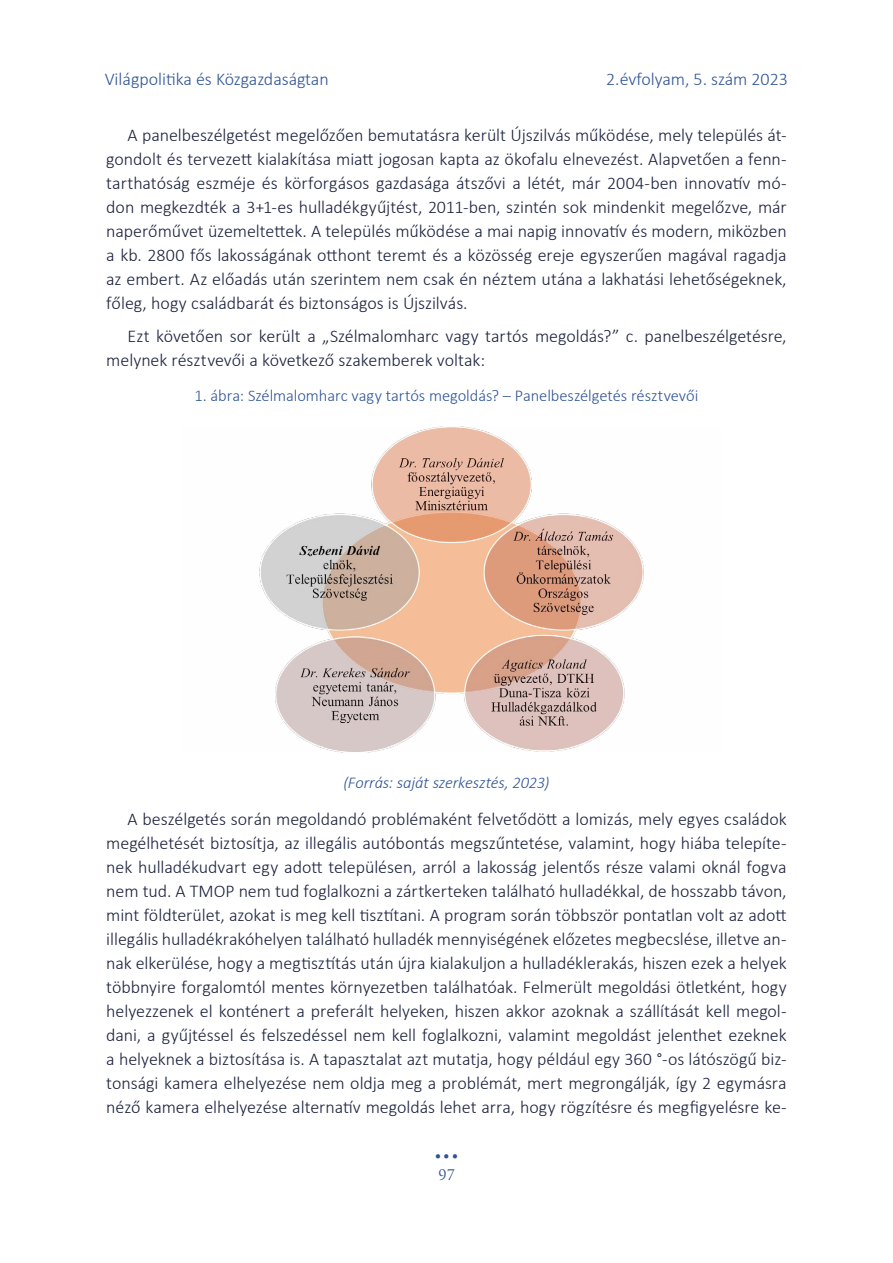
<style>
.page{position:relative;width:893px;height:1263px;background:#fff}
.page>*{position:absolute;margin:0;border:0;box-sizing:border-box;transform-origin:0 0}
.t1{font:37.5px "Minion Pro";color:#2f5496}
.t2{font:300 18px/24px "Calibri";letter-spacing:-.005em;color:#1b213e;text-align:justify}
.t3{font:300 18px "Calibri";color:#2f5496}
.t4{font:300 16.5px "Calibri";letter-spacing:-.005em;color:#2f5496}
.t5{font:italic 300 16.5px "Calibri";letter-spacing:-.01em;color:#2f5496}
.t6{font:300 16.5px "Calluna";color:#2f5496}
</style>
<div class="page">
<img style="left:259px;top:426px;width:385px;height:326px">
<p class="t3" style="left:105px;top:68px;width:226px">Világpolitika és Közgazdaságtan</p>
<p class="t3" style="left:606px;top:68px;width:183px">2.évfolyam, 5. szám 2023</p>
<p class="t2" style="left:106px;top:123px;width:682px;text-indent:21px">A panelbeszélgetést megelőzően bemutatásra került Újszilvás működése, mely település át&shy;gondolt és tervezett kialakítása miatt jogosan kapta az ökofalu elnevezést. Alapvetően a fenn&shy;tarthatóság eszméje és körforgásos gazdasága átszővi a létét, már 2004-ben innovatív mó&shy;don megkezdték a 3+1-es hulladékgyűjtést, 2011-ben, szintén sok mindenkit megelőzve, már naperőművet üzemeltettek. A település működése a mai napig innovatív és modern, miközben a kb. 2800 fős lakosságának otthont teremt és a közösség ereje egyszerűen magával ragadja az embert. Az előadás után szerintem nem csak én néztem utána a lakhatási lehetőségeknek, főleg, hogy családbarát és biztonságos is Újszilvás.</p>
<p class="t2" style="left:106px;top:323px;width:682px;text-indent:21px">Ezt követően sor került a „Szélmalomharc vagy tartós megoldás?” c. panelbeszélgetésre, melynek résztvevői a következő szakemberek voltak:</p>
<p class="t4" style="left:195px;top:385px;width:505px">1. ábra: Szélmalomharc vagy tartós megoldás? – Panelbeszélgetés résztvevői</p>
<p class="t5" style="left:343px;top:772px;width:208px">(Forrás: saját szerkesztés, 2023)</p>
<p class="t2" style="left:106px;top:806px;width:682px;text-indent:21px">A beszélgetés során megoldandó problémaként felvetődött a lomizás, mely egyes családok megélhetését biztosítja, az illegális autóbontás megszűntetése, valamint, hogy hiába telepíte&shy;nek hulladékudvart egy adott településen, arról a lakosság jelentős része valami oknál fogva nem tud. A TMOP nem tud foglalkozni a zártkerteken található hulladékkal, de hosszabb távon, mint földterület, azokat is meg kell tisztítani. A program során többször pontatlan volt az adott illegális hulladékrakóhelyen található hulladék mennyiségének előzetes megbecslése, illetve an&shy;nak elkerülése, hogy a megtisztítás után újra kialakuljon a hulladéklerakás, hiszen ezek a helyek többnyire forgalomtól mentes környezetben találhatóak. Felmerült megoldási ötletként, hogy helyezzenek el konténert a preferált helyeken, hiszen akkor azoknak a szállítását kell megol&shy;dani, a gyűjtéssel és felszedéssel nem kell foglalkozni, valamint megoldást jelenthet ezeknek a helyeknek a biztosítása is. A tapasztalat azt mutatja, hogy például egy 360 °-os látószögű biz&shy;tonsági kamera elhelyezése nem oldja meg a problémát, mert megrongálják, így 2 egymásra néző kamera elhelyezése alternatív megoldás lehet arra, hogy rögzítésre és megfigyelésre ke-</p>
<h1 class="t1" style="left:434px;top:1121px;width:27px">...</h1>
<p class="t6" style="left:438px;top:1161px;width:18px">97</p>
</div>
